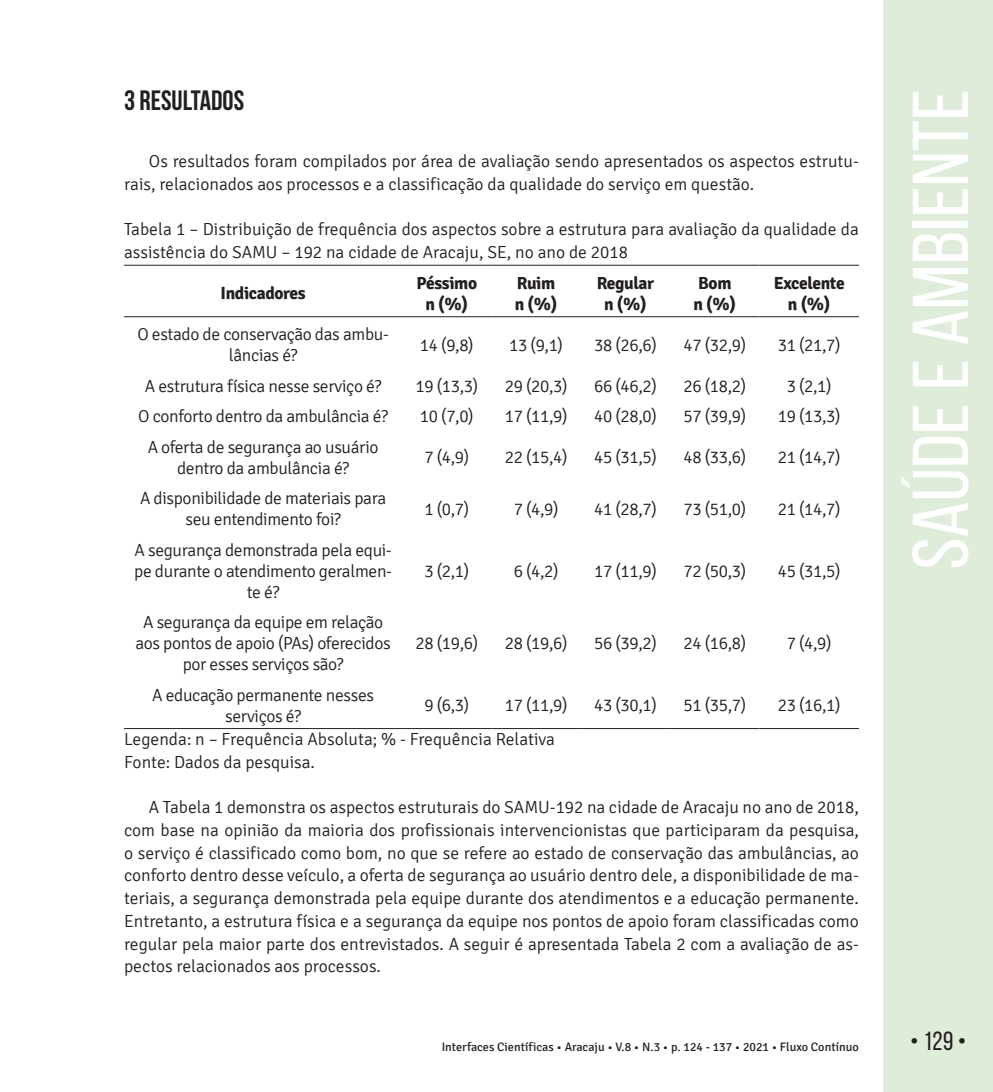
<style>
.page{position:relative;width:993px;height:1092px;background:#fff}
.page>*{position:absolute;margin:0;border:0;box-sizing:border-box;transform-origin:0 0}
.t1{font:78.75px "Bebas Neue";color:#fff;scale:1.09 1}
.t2{font:700 28px "Bebas Neue";color:#231f20}
.t3{font:26.25px "Bebas Neue";color:#231f20}
.t4{font:300 17.5px/21px "Signika";letter-spacing:-.02em;color:#231f20;text-align:center}
.t5{font:300 17.5px/22.8px "Signika";color:#231f20}
.t6{font:700 17.5px/21px "Signika";letter-spacing:-.02em;color:#231f20;text-align:center}
.t7{font:12.25px "Signika";color:#231f20}
</style>
<div class="page">
<div style="left:883px;top:0;width:109px;height:1091px;background:#deecd9"></div>
<hr style="left:124px;top:265px;width:278px;height:1px;background:#231f20">
<hr style="left:402px;top:265px;width:89px;height:1px;background:#231f20">
<hr style="left:491px;top:265px;width:89px;height:1px;background:#231f20">
<hr style="left:580px;top:265px;width:90px;height:1px;background:#231f20">
<hr style="left:670px;top:265px;width:89px;height:1px;background:#231f20">
<hr style="left:759px;top:265px;width:99px;height:1px;background:#231f20">
<hr style="left:124px;top:316px;width:278px;height:1px;background:#231f20">
<hr style="left:402px;top:316px;width:89px;height:1px;background:#231f20">
<hr style="left:491px;top:316px;width:89px;height:1px;background:#231f20">
<hr style="left:580px;top:316px;width:90px;height:1px;background:#231f20">
<hr style="left:670px;top:316px;width:89px;height:1px;background:#231f20">
<hr style="left:759px;top:316px;width:99px;height:1px;background:#231f20">
<hr style="left:124px;top:728px;width:278px;height:1px;background:#231f20">
<hr style="left:402px;top:728px;width:89px;height:1px;background:#231f20">
<hr style="left:491px;top:728px;width:89px;height:1px;background:#231f20">
<hr style="left:580px;top:728px;width:90px;height:1px;background:#231f20">
<hr style="left:670px;top:728px;width:89px;height:1px;background:#231f20">
<hr style="left:759px;top:728px;width:99px;height:1px;background:#231f20">
<h2 class="t2" style="left:124px;top:85px;width:121px">3 RESULTADOS</h2>
<p class="t5" style="left:124px;top:150px;width:736px;text-indent:25px">Os resultados foram compilados por área de avaliação sendo apresentados os aspectos estrutu&shy;rais, relacionados aos processos e a classificação da qualidade do serviço em questão.</p>
<p class="t5" style="left:124px;top:218px;width:736px">Tabela 1 – Distribuição de frequência dos aspectos sobre a estrutura para avaliação da qualidade da assistência do SAMU – 192 na cidade de Aracaju, SE, no ano de 2018</p>
<p class="t6" style="left:220px;top:283px;width:87px">Indicadores</p>
<p class="t6" style="left:416px;top:272px;width:62px">Péssimo n (%)</p>
<p class="t6" style="left:514px;top:272px;width:44px;text-align:left">Ruim n (%)</p>
<p class="t6" style="left:596px;top:272px;width:59px">Regular n (%)</p>
<p class="t6" style="left:693px;top:272px;width:44px;text-align:left">Bom n (%)</p>
<p class="t6" style="left:773px;top:272px;width:73px">Excelente n (%)</p>
<p class="t4" style="left:137px;top:324px;width:253px">O estado de conservação das ambu&shy;lâncias é?</p>
<p class="t4" style="left:420px;top:334px;width:55px">14 (9,8)</p>
<p class="t4" style="left:509px;top:334px;width:55px">13 (9,1)</p>
<p class="t4" style="left:594px;top:334px;width:64px">38 (26,6)</p>
<p class="t4" style="left:683px;top:334px;width:64px">47 (32,9)</p>
<p class="t4" style="left:777px;top:334px;width:64px">31 (21,7)</p>
<p class="t4" style="left:145px;top:375px;width:238px">A estrutura física nesse serviço é?</p>
<p class="t4" style="left:415px;top:375px;width:64px">19 (13,3)</p>
<p class="t4" style="left:504px;top:375px;width:64px">29 (20,3)</p>
<p class="t4" style="left:594px;top:375px;width:64px">66 (46,2)</p>
<p class="t4" style="left:683px;top:375px;width:64px">26 (18,2)</p>
<p class="t4" style="left:786px;top:375px;width:46px">3 (2,1)</p>
<p class="t4" style="left:138px;top:406px;width:251px">O conforto dentro da ambulância é?</p>
<p class="t4" style="left:420px;top:406px;width:55px">10 (7,0)</p>
<p class="t4" style="left:504px;top:406px;width:64px">17 (11,9)</p>
<p class="t4" style="left:594px;top:406px;width:64px">40 (28,0)</p>
<p class="t4" style="left:683px;top:406px;width:64px">57 (39,9)</p>
<p class="t4" style="left:777px;top:406px;width:64px">19 (13,3)</p>
<p class="t4" style="left:148px;top:436px;width:232px">A oferta de segurança ao usuário dentro da ambulância é?</p>
<p class="t4" style="left:424px;top:447px;width:46px">7 (4,9)</p>
<p class="t4" style="left:504px;top:447px;width:64px">22 (15,4)</p>
<p class="t4" style="left:594px;top:447px;width:64px">45 (31,5)</p>
<p class="t4" style="left:683px;top:447px;width:64px">48 (33,6)</p>
<p class="t4" style="left:777px;top:447px;width:64px">21 (14,7)</p>
<p class="t4" style="left:140px;top:488px;width:248px">A disponibilidade de materiais para seu entendimento foi?</p>
<p class="t4" style="left:424px;top:498px;width:46px">1 (0,7)</p>
<p class="t4" style="left:513px;top:498px;width:46px">7 (4,9)</p>
<p class="t4" style="left:594px;top:498px;width:64px">41 (28,7)</p>
<p class="t4" style="left:683px;top:498px;width:64px">73 (51,0)</p>
<p class="t4" style="left:777px;top:498px;width:64px">21 (14,7)</p>
<p class="t4" style="left:134px;top:539px;width:259px">A segurança demonstrada pela equi&shy;pe durante o atendimento geralmen&shy;te é?</p>
<p class="t4" style="left:424px;top:560px;width:46px">3 (2,1)</p>
<p class="t4" style="left:513px;top:560px;width:46px">6 (4,2)</p>
<p class="t4" style="left:594px;top:560px;width:64px">17 (11,9)</p>
<p class="t4" style="left:683px;top:560px;width:64px">72 (50,3)</p>
<p class="t4" style="left:777px;top:560px;width:64px">45 (31,5)</p>
<p class="t4" style="left:135px;top:612px;width:256px">A segurança da equipe em relação aos pontos de apoio (PAs) oferecidos por esses serviços são?</p>
<p class="t4" style="left:415px;top:633px;width:64px">28 (19,6)</p>
<p class="t4" style="left:504px;top:633px;width:64px">28 (19,6)</p>
<p class="t4" style="left:594px;top:633px;width:64px">56 (39,2)</p>
<p class="t4" style="left:683px;top:633px;width:64px">24 (16,8)</p>
<p class="t4" style="left:786px;top:633px;width:46px">7 (4,9)</p>
<p class="t4" style="left:152px;top:684px;width:223px">A educação permanente nesses serviços é?</p>
<p class="t4" style="left:424px;top:695px;width:46px">9 (6,3)</p>
<p class="t4" style="left:504px;top:695px;width:64px">17 (11,9)</p>
<p class="t4" style="left:594px;top:695px;width:64px">43 (30,1)</p>
<p class="t4" style="left:683px;top:695px;width:64px">51 (35,7)</p>
<p class="t4" style="left:777px;top:695px;width:64px">23 (16,1)</p>
<p class="t5" style="left:124px;top:727px;width:432px">Legenda: n – Frequência Absoluta; % - Frequência Relativa<br>Fonte: Dados da pesquisa.</p>
<p class="t4" style="left:124px;top:796px;width:736px;line-height:22.8px;text-align:justify;text-indent:25px">A Tabela 1 demonstra os aspectos estruturais do SAMU-192 na cidade de Aracaju no ano de 2018, com base na opinião da maioria dos profissionais intervencionistas que participaram da pesquisa, o serviço é classificado como bom, no que se refere ao estado de conservação das ambulâncias, ao conforto dentro desse veículo, a oferta de segurança ao usuário dentro dele, a disponibilidade de ma&shy;teriais, a segurança demonstrada pela equipe durante dos atendimentos e a educação permanente.<br>Entretanto, a estrutura física e a segurança da equipe nos pontos de apoio foram classificadas como regular pela maior parte dos entrevistados. A seguir é apresentada Tabela 2 com a avaliação de as&shy;pectos relacionados aos processos.</p>
<h1 class="t1" style="left:897px;top:569px;width:442px;rotate:-90deg">Saúde e Ambiente</h1>
<p class="t7" style="left:441px;top:1040px;width:418px">Interfaces Científicas • Aracaju • V.8 • N.3 • p. 124 - 137 • 2021 • Fluxo Contínuo</p>
<h3 class="t3" style="left:909px;top:1026px;width:58px">• 129 •</h3>
</div>
